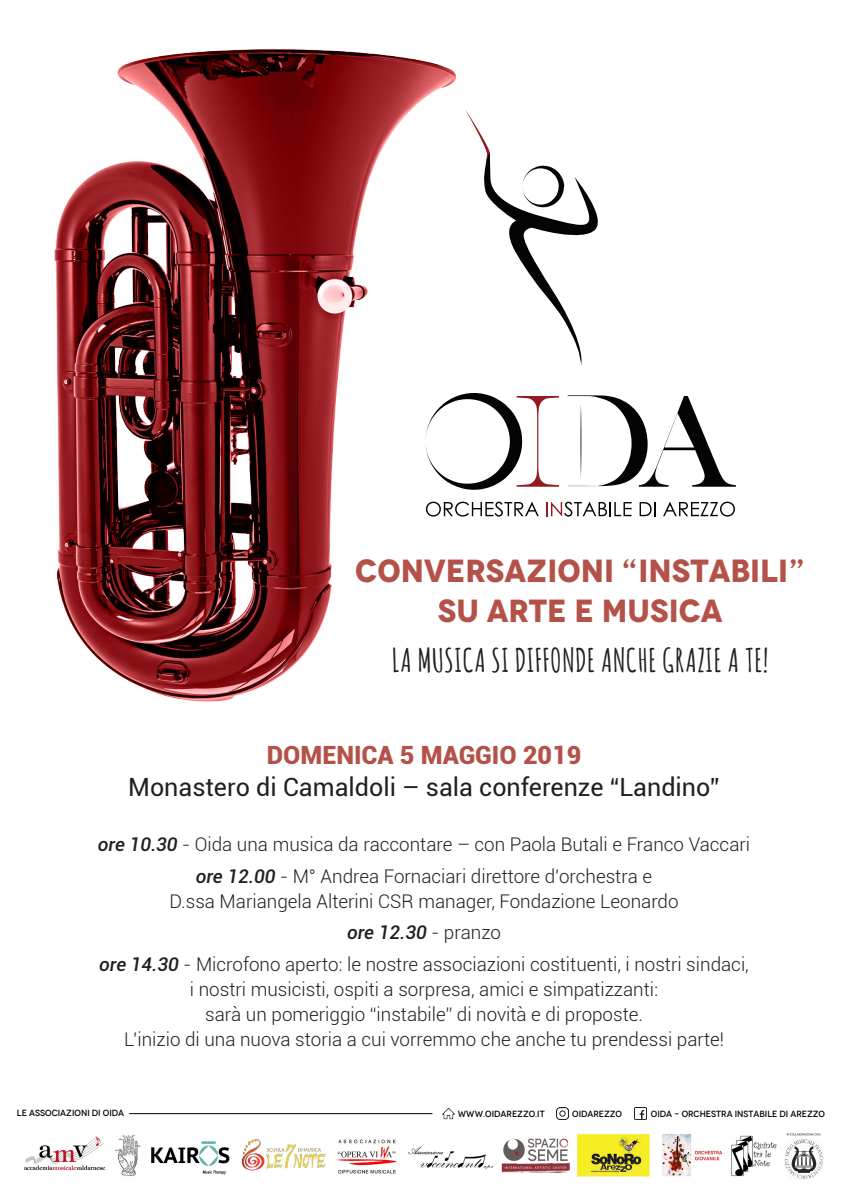
<style>
.page{position:relative;width:848px;height:1197px;background:#fff}
.page>*{position:absolute;margin:0;border:0;box-sizing:border-box;transform-origin:0 0}
.t1{font:700 32px "Novecento";color:#b45249}
.t2{font:700 32px "Amatic";letter-spacing:.05em;color:#231f20}
.t3{font:25.1px "Roboto";color:#231f20}
.t4{font:900 25.1px "Roboto";color:#b45249}
.t5{font:300 18.8px/25.1px "Roboto";color:#231f20;text-align:center}
.t6{font:italic 500 18.8px "Roboto";color:#231f20}
.t7{font:500 9px "Novecento";color:#000}
.s1{font-weight:500;font-style:italic}
.s2{font-weight:300;font-style:normal}
</style>
<div class="page">
<img style="left:54px;top:49px;width:410px;height:653px">
<svg style="left:425px;top:393px;width:134px;height:97px"></svg>
<svg style="left:567px;top:395px;width:169px;height:91px"></svg>
<svg style="left:465px;top:110px;width:133px;height:255px"></svg>
<svg style="left:426px;top:501px;width:112px;height:15px"></svg>
<svg style="left:546px;top:501px;width:85px;height:15px"></svg>
<svg style="left:639px;top:502px;width:16px;height:14px"></svg>
<svg style="left:663px;top:501px;width:72px;height:15px"></svg>
<img style="left:24px;top:1133px;width:800px;height:46px">
<hr style="left:129px;top:1112px;width:303px;height:1px;background:#000">
<svg style="left:634px;top:1107px;width:12px;height:11px"></svg>
<svg style="left:556px;top:1107px;width:12px;height:11px"></svg>
<svg style="left:442px;top:1108px;width:12px;height:10px"></svg>
<p class="t1" style="left:355px;top:551px;width:451px">CONVERSAZIONI “INSTABILI”</p>
<p class="t1" style="left:438px;top:591px;width:286px">SU ARTE E MUSICA</p>
<p class="t2" style="left:392px;top:637px;width:377px">LA MUSICA SI DIFFONDE ANCHE GRAZIE A TE!</p>
<p class="t4" style="left:267px;top:737px;width:316px">DOMENICA 5 MAGGIO 2019</p>
<p class="t3" style="left:128px;top:769px;width:593px">Monastero di Camaldoli – sala conferenze “Landino”</p>
<p class="t5" style="left:98px;top:831px;width:653px"><span class="s1">ore 10.30</span> - Oida una musica da raccontare – con Paola Butali e Franco Vaccari</p>
<p class="t5" style="left:169px;top:862px;width:510px"><span class="s1">ore 12.00</span> - M° Andrea Fornaciari direttore d’orchestra e<br>D.ssa Mariangela Alterini CSR manager, Fondazione Leonardo</p>
<p class="t6" style="left:347px;top:919px;width:155px">ore 12.30 <span class="s2">- pranzo</span></p>
<p class="t5" style="left:99px;top:950px;width:651px"><span class="s1">ore 14.30</span> - Microfono aperto: le nostre associazioni costituenti, i nostri sindaci,</p>
<p class="t5" style="left:190px;top:975px;width:469px">i nostri musicisti, ospiti a sorpresa, amici e simpatizzanti:</p>
<p class="t5" style="left:205px;top:1000px;width:439px">sarà un pomeriggio “instabile” di novità e di proposte.</p>
<p class="t5" style="left:124px;top:1025px;width:601px">L’inizio di una nuova storia a cui vorremmo che anche tu prendessi parte!</p>
<p class="t7" style="left:17px;top:1107px;width:109px">LE ASSOCIAZIONI DI OIDA</p>
<p class="t7" style="left:458px;top:1107px;width:88px">WWW.OIDAREZZO.IT</p>
<p class="t7" style="left:572px;top:1107px;width:52px">OIDAREZZO</p>
<p class="t7" style="left:650px;top:1107px;width:176px">OIDA - ORCHESTRA INSTABILE DI AREZZO</p>
</div>
